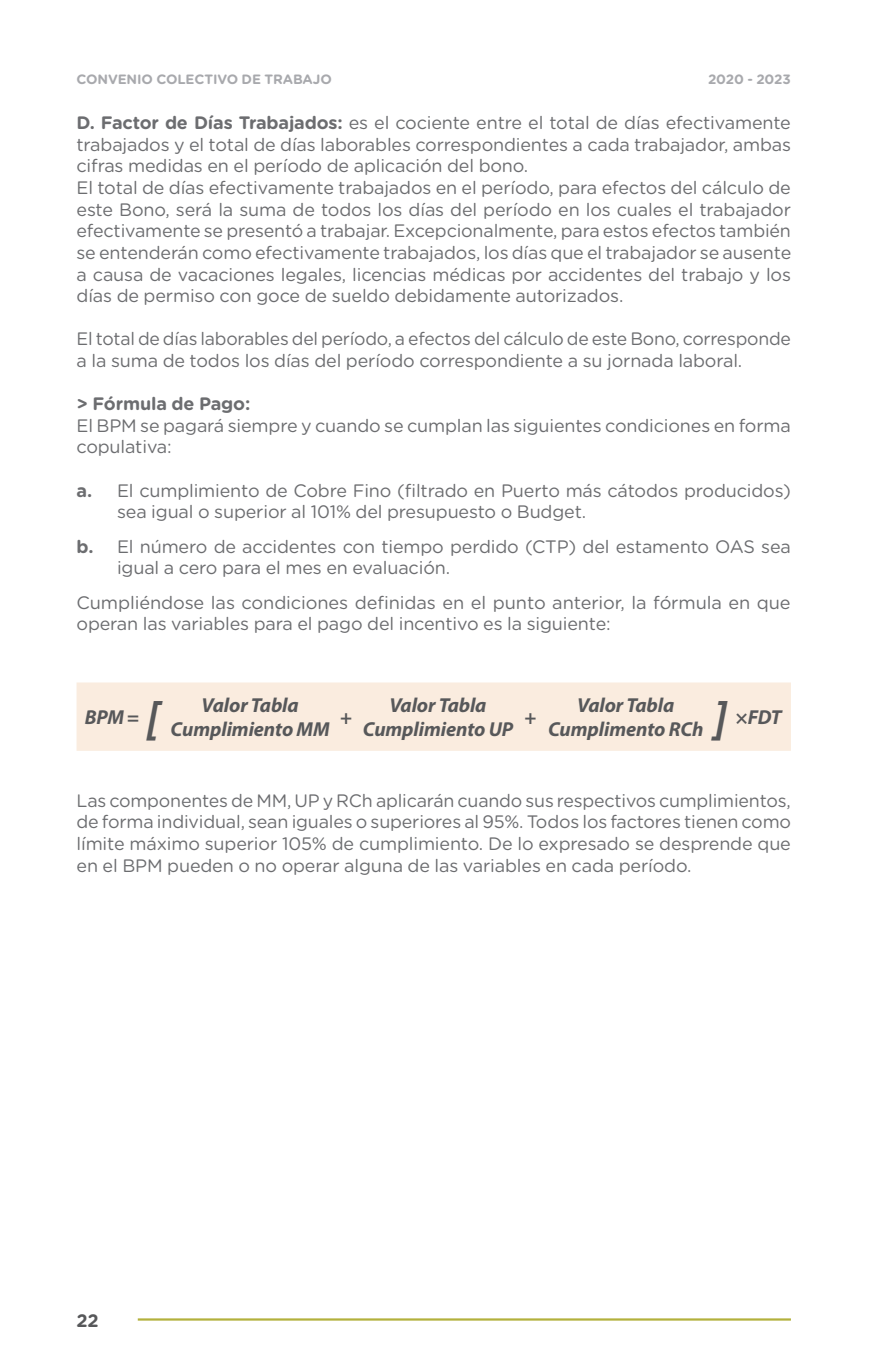
<style>
.page{position:relative;width:893px;height:1372px;background:#fff}
.page>*{position:absolute;margin:0;border:0;box-sizing:border-box;transform-origin:0 0}
.t1{font:italic 700 condensed 49.5px "Myriad Pro";color:#57585a}
.t2{font:italic 700 20.25px/24.3px "Myriad Pro";letter-spacing:-.005em;color:#57585a;text-align:center}
.t3{font:18px/21.6px "Gotham Rounded";letter-spacing:-.01em;color:#6c6d70}
.t4{font:700 18px "Gotham Rounded";letter-spacing:-.01em;color:#6c6d70}
.t5{font:700 18px "Gotham Rounded";color:#57585a}
.t6{font:700 13.5px "Gotham Rounded";letter-spacing:-.01em;color:#a8a9ad}
.s1{font-weight:700}
</style>
<div class="page">
<hr style="left:138px;top:1318px;width:653px;height:2px;background:#b3b13d">
<div style="left:77px;top:682px;width:714px;height:68px;background:#faecdf"></div>
<p class="t6" style="left:77px;top:69px;width:257px">CONVENIO COLECTIVO DE TRABAJO</p>
<p class="t6" style="left:708px;top:69px;width:84px">2020 - 2023</p>
<p class="t3" style="left:77px;top:111px;width:716px"><span class="s1">D. Factor de Días Trabajados:</span> es el cociente entre el total de días efectivamente trabajados y el total de días laborables correspondientes a cada trabajador, ambas cifras medidas en el período de aplicación del bono.<br>El total de días efectivamente trabajados en el período, para efectos del cálculo de este Bono, será la suma de todos los días del período en los cuales el trabajador efectivamente se presentó a trabajar. Excepcionalmente, para estos efectos también se entenderán como efectivamente trabajados, los días que el trabajador se ausente a causa de vacaciones legales, licencias médicas por accidentes del trabajo y los días de permiso con goce de sueldo debidamente autorizados.</p>
<p class="t3" style="left:77px;top:327px;width:716px">El total de días laborables del período, a efectos del cálculo de este Bono, corresponde a la suma de todos los días del período correspondiente a su jornada laboral.</p>
<p class="t4" style="left:77px;top:390px;width:175px">&gt; Fórmula de Pago:</p>
<p class="t3" style="left:77px;top:414px;width:716px">El BPM se pagará siempre y cuando se cumplan las siguientes condiciones en forma copulativa:</p>
<p class="t3" style="left:117px;top:478px;width:675px;text-indent:-40px"><span class="s1">a.</span> El cumplimiento de Cobre Fino (filtrado en Puerto más cátodos producidos) sea igual o superior al 101% del presupuesto o Budget.</p>
<p class="t3" style="left:117px;top:534px;width:675px;text-indent:-40px"><span class="s1">b.</span> El número de accidentes con tiempo perdido (CTP) del estamento OAS sea igual a cero para el mes en evaluación.</p>
<p class="t3" style="left:77px;top:590px;width:716px">Cumpliéndose las condiciones definidas en el punto anterior, la fórmula en que operan las variables para el pago del incentivo es la siguiente:</p>
<p class="t2" style="left:85px;top:704px;width:56px">BPM =</p>
<h1 class="t1" style="left:148px;top:688px;width:14px">[</h1>
<p class="t2" style="left:171px;top:692px;width:161px">Valor Tabla<br>Cumplimiento MM</p>
<p class="t2" style="left:340px;top:704px;width:14px">+</p>
<p class="t2" style="left:363px;top:692px;width:152px">Valor Tabla<br>Cumplimiento UP</p>
<p class="t2" style="left:524px;top:704px;width:14px">+</p>
<p class="t2" style="left:548px;top:692px;width:157px">Valor Tabla<br>Cumplimento RCh</p>
<h1 class="t1" style="left:713px;top:688px;width:14px">]</h1>
<p class="t2" style="left:736px;top:704px;width:47px">×FDT</p>
<p class="t3" style="left:77px;top:788px;width:716px;text-align:justify">Las componentes de MM, UP y RCh aplicarán cuando sus respectivos cumplimientos, de forma individual, sean iguales o superiores al 95%. Todos los factores tienen como límite máximo superior 105% de cumplimiento. De lo expresado se desprende que en el BPM pueden o no operar alguna de las variables en cada período.</p>
<p class="t5" style="left:77px;top:1306px;width:24px">22</p>
</div>
